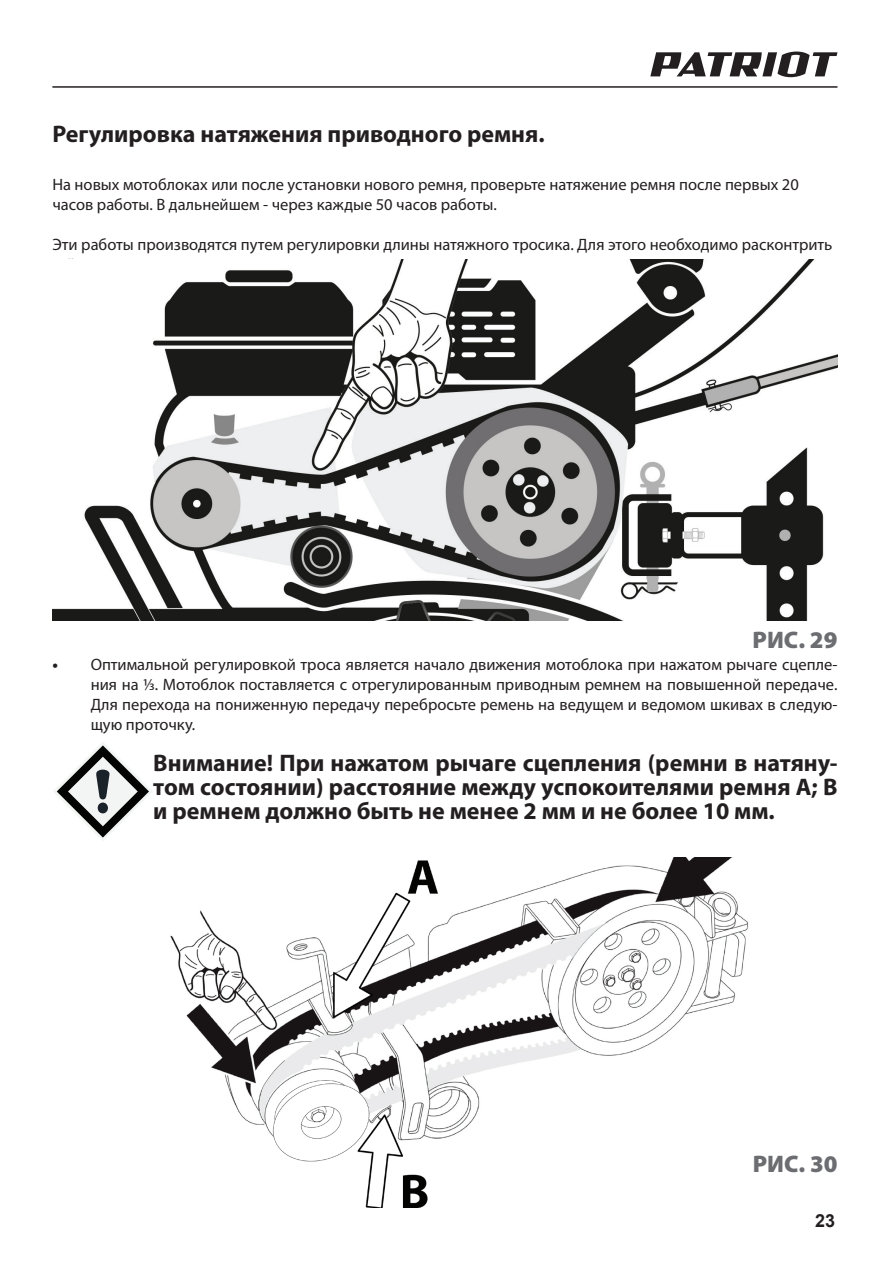
<style>
.page{position:relative;width:893px;height:1262px;background:#fff}
.page>*{position:absolute;margin:0;border:0;box-sizing:border-box;transform-origin:0 0}
.t1{font:700 24px/24px "Myriad Pro";color:#231f20;text-align:justify}
.t2{font:900 24px "Myriad Pro";color:#6c6d70}
.t3{font:700 18px "Arial";color:#231f20}
.t4{font:16.5px/19.8px "Myriad Pro";color:#231f20}
.s1{font-weight:700}
</style>
<div class="page">
<svg style="left:650px;top:52px;width:187px;height:25px"></svg>
<hr style="left:52px;top:86px;width:785px;height:2px;background:#231f20">
<img style="left:52px;top:259px;width:785px;height:361px">
<img style="left:170px;top:857px;width:579px;height:350px">
<svg style="left:53px;top:742px;width:99px;height:99px"></svg>
<h1 class="t1" style="left:52px;top:121px;width:494px">Регулировка натяжения приводного ремня.</h1>
<p class="t4" style="left:52px;top:175px;width:748px">На новых мотоблоках или после установки нового ремня, проверьте натяжение ремня после первых 20 часов работы. В дальнейшем - через каждые 50 часов работы.</p>
<p class="t4" style="left:52px;top:234px;width:781px">Эти работы производятся путем регулировки длины натяжного тросика. Для этого необходимо расконтрить</p>
<h1 class="t2" style="left:752px;top:624px;width:86px">РИС. 29</h1>
<p class="t4" style="left:91px;top:654px;width:748px;text-align:justify;text-indent:-38px"><span class="s1">•</span> Оптимальной регулировкой троса является начало движения мотоблока при нажатом рычаге сцепле&shy;ния на 1/3. Мотоблок поставляется с отрегулированным приводным ремнем на повышенной передаче.<br>Для перехода на пониженную передачу перебросьте ремень на ведущем и ведомом шкивах в следую&shy;щую проточку.</p>
<h1 class="t1" style="left:153px;top:750px;width:686px">Внимание! При нажатом рычаге сцепления (ремни в натяну&shy;том состоянии) расстояние между успокоителями ремня A; B и ремнем должно быть не менее 2 мм и не более 10 мм.</h1>
<h1 class="t2" style="left:753px;top:1148px;width:86px">РИС. 30</h1>
<p class="t3" style="left:815px;top:1208px;width:22px">23</p>
</div>
